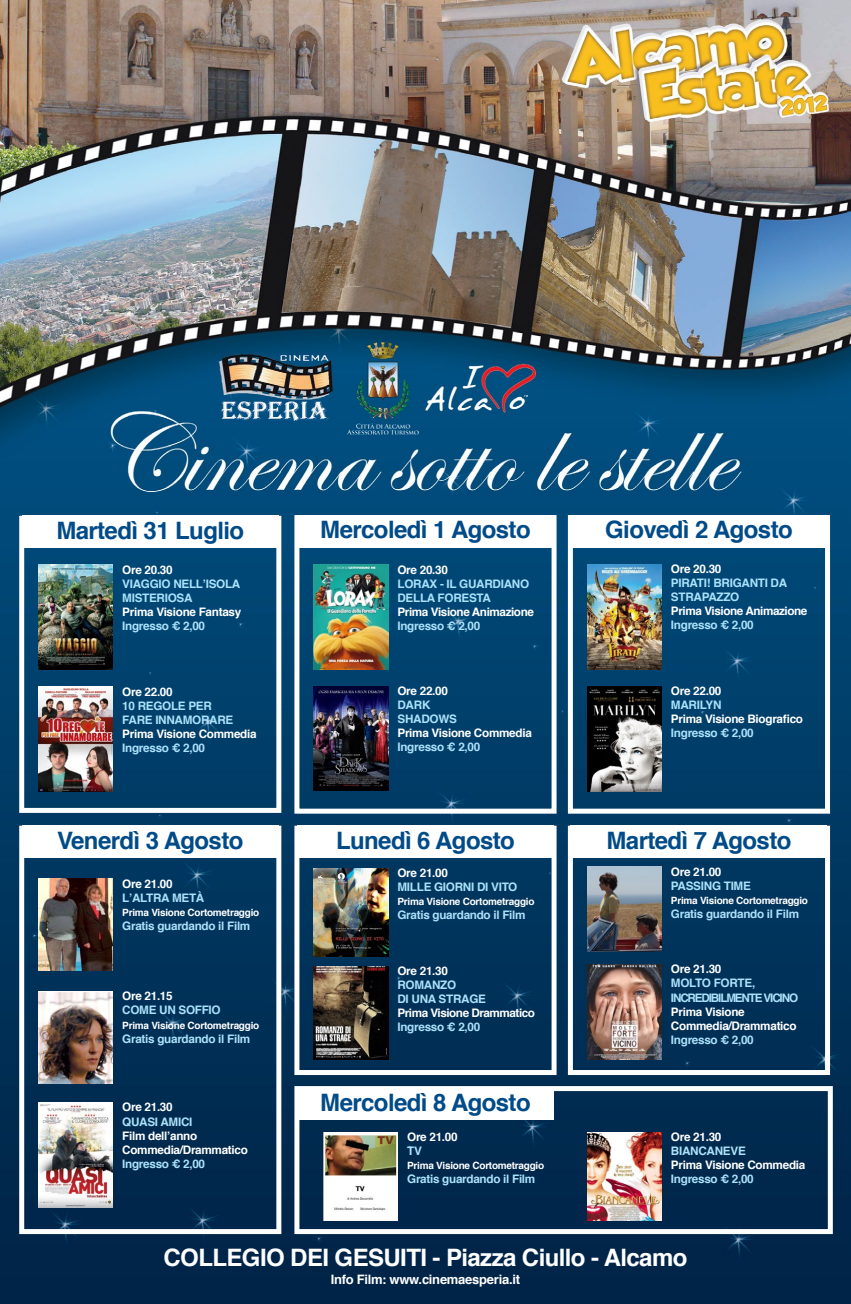
<style>
.page{position:relative;width:851px;height:1304px;background:#fff}
.page>*{position:absolute;margin:0;border:0;box-sizing:border-box;transform-origin:0 0}
.t1{font:700 24px "Helvetica";letter-spacing:-.025em;color:#004b88}
.t2{font:700 24px "Helvetica";letter-spacing:-.025em;color:#fff}
.t3{font:700 13px "Helvetica";letter-spacing:-.02em;color:#fff}
.t4{font:700 11.7px/14.1px "Helvetica";letter-spacing:-.025em;color:#abe1fa}
.t5{font:700 11.7px/14.1px "Helvetica";letter-spacing:-.025em;color:#fff}
.t6{font:700 11.7px/14.1px "Helvetica";letter-spacing:-.1em;color:#abe1fa}
.t7{font:700 10px "Helvetica";letter-spacing:-.025em;color:#fff}
</style>
<div class="page">
<img style="left:0;top:0;width:850px;height:1304px">
<img style="left:39px;top:565px;width:74px;height:105px">
<img style="left:314px;top:565px;width:74px;height:105px">
<img style="left:587px;top:564px;width:74px;height:105px">
<img style="left:39px;top:686px;width:74px;height:105px">
<img style="left:314px;top:686px;width:74px;height:105px">
<img style="left:587px;top:686px;width:74px;height:105px">
<img style="left:39px;top:992px;width:74px;height:91px">
<img style="left:587px;top:867px;width:74px;height:84px">
<img style="left:323px;top:1132px;width:75px;height:88px">
<img style="left:314px;top:868px;width:74px;height:88px">
<img style="left:39px;top:1103px;width:74px;height:104px">
<img style="left:39px;top:879px;width:74px;height:91px">
<img style="left:314px;top:966px;width:74px;height:93px">
<img style="left:587px;top:965px;width:74px;height:94px">
<img style="left:587px;top:1132px;width:74px;height:88px">
<div style="left:19px;top:516px;width:262px;height:297px;border:5px solid #fff"></div>
<div style="left:568px;top:515px;width:261px;height:299px;border:5px solid #fff"></div>
<div style="left:294px;top:826px;width:262px;height:249px;border:5px solid #fff"></div>
<div style="left:568px;top:826px;width:261px;height:249px;border:5px solid #fff"></div>
<div style="left:294px;top:1086px;width:538px;height:148px;border:5px solid #fff"></div>
<div style="left:19px;top:826px;width:262px;height:408px;border:5px solid #fff"></div>
<div style="left:294px;top:515px;width:262px;height:299px;border:5px solid #fff"></div>
<div style="left:22px;top:516px;width:256px;height:32px;background:#fff"></div>
<div style="left:570px;top:515px;width:257px;height:32px;background:#fff"></div>
<div style="left:297px;top:826px;width:256px;height:32px;background:#fff"></div>
<div style="left:570px;top:826px;width:257px;height:32px;background:#fff"></div>
<div style="left:297px;top:1088px;width:256px;height:32px;background:#fff"></div>
<div style="left:22px;top:826px;width:256px;height:32px;background:#fff"></div>
<div style="left:297px;top:515px;width:256px;height:32px;background:#fff"></div>
<h1 class="t1" style="left:56px;top:511px;width:189px">Martedì 31 Luglio</h1>
<h1 class="t1" style="left:605px;top:511px;width:189px">Giovedì 2 Agosto</h1>
<h1 class="t1" style="left:320px;top:511px;width:212px">Mercoledì 1 Agosto</h1>
<p class="t5" style="left:122px;top:562px;width:52px">Ore 20.30</p>
<p class="t4" style="left:122px;top:577px;width:120px">VIAGGIO NELL’ISOLA<br>MISTERIOSA</p>
<p class="t5" style="left:122px;top:605px;width:120px">Prima Visione Fantasy</p>
<p class="t4" style="left:122px;top:619px;width:84px">Ingresso € 2,00</p>
<p class="t5" style="left:122px;top:685px;width:52px">Ore 22.00</p>
<p class="t4" style="left:122px;top:699px;width:113px">10 REGOLE PER<br>FARE INNAMORARE</p>
<p class="t5" style="left:122px;top:727px;width:136px">Prima Visione Commedia</p>
<p class="t4" style="left:122px;top:741px;width:84px">Ingresso € 2,00</p>
<h1 class="t1" style="left:57px;top:821px;width:188px">Venerdì 3 Agosto</h1>
<p class="t5" style="left:122px;top:877px;width:52px">Ore 21.00</p>
<p class="t4" style="left:122px;top:891px;width:84px">L’ALTRA METà</p>
<p class="t7" style="left:122px;top:904px;width:138px">Prima Visione Cortometraggio</p>
<p class="t4" style="left:122px;top:919px;width:130px">Gratis guardando il Film</p>
<p class="t5" style="left:122px;top:989px;width:52px">Ore 21.15</p>
<p class="t4" style="left:122px;top:1003px;width:100px">COME UN SOFFIO</p>
<p class="t7" style="left:122px;top:1017px;width:138px">Prima Visione Cortometraggio</p>
<p class="t4" style="left:122px;top:1032px;width:130px">Gratis guardando il Film</p>
<p class="t5" style="left:122px;top:1100px;width:52px">Ore 21.30</p>
<p class="t4" style="left:122px;top:1114px;width:72px">QUASI AMICI</p>
<p class="t5" style="left:122px;top:1129px;width:127px">Film dell’anno<br>Commedia/Drammatico</p>
<p class="t4" style="left:122px;top:1157px;width:84px">Ingresso € 2,00</p>
<p class="t5" style="left:397px;top:562px;width:52px">Ore 20.30</p>
<p class="t4" style="left:397px;top:577px;width:133px">LORAX - IL GUARDIANO<br>DELLA FORESTA</p>
<p class="t5" style="left:397px;top:605px;width:138px">Prima Visione Animazione</p>
<p class="t4" style="left:397px;top:619px;width:84px">Ingresso € 2,00</p>
<p class="t5" style="left:397px;top:684px;width:52px">Ore 22.00</p>
<p class="t4" style="left:397px;top:698px;width:61px">DARK<br>SHADOWS</p>
<p class="t5" style="left:397px;top:726px;width:136px">Prima Visione Commedia</p>
<p class="t4" style="left:397px;top:740px;width:84px">Ingresso € 2,00</p>
<p class="t5" style="left:670px;top:562px;width:52px">Ore 20.30</p>
<p class="t4" style="left:670px;top:576px;width:118px">PIRATI! BRIGANTI DA<br>STRAPAZZO</p>
<p class="t5" style="left:670px;top:604px;width:138px">Prima Visione Animazione</p>
<p class="t4" style="left:670px;top:618px;width:84px">Ingresso € 2,00</p>
<p class="t5" style="left:670px;top:684px;width:52px">Ore 22.00</p>
<p class="t4" style="left:670px;top:698px;width:52px">MARILYN</p>
<p class="t5" style="left:670px;top:712px;width:134px">Prima Visione Biografico</p>
<p class="t4" style="left:670px;top:726px;width:84px">Ingresso € 2,00</p>
<h1 class="t1" style="left:336px;top:821px;width:180px">Lunedì 6 Agosto</h1>
<h1 class="t1" style="left:606px;top:821px;width:186px">Martedì 7 Agosto</h1>
<p class="t5" style="left:397px;top:866px;width:52px">Ore 21.00</p>
<p class="t4" style="left:397px;top:880px;width:121px">MILLE GIORNI DI VITO</p>
<p class="t7" style="left:397px;top:893px;width:138px">Prima Visione Cortometraggio</p>
<p class="t4" style="left:397px;top:908px;width:130px">Gratis guardando il Film</p>
<p class="t5" style="left:397px;top:964px;width:52px">Ore 21.30</p>
<p class="t4" style="left:397px;top:978px;width:90px">ROMANZO<br>DI UNA STRAGE</p>
<p class="t5" style="left:397px;top:1006px;width:139px">Prima Visione Drammatico</p>
<p class="t4" style="left:397px;top:1020px;width:84px">Ingresso € 2,00</p>
<h1 class="t1" style="left:320px;top:1083px;width:212px">Mercoledì 8 Agosto</h1>
<p class="t5" style="left:407px;top:1130px;width:52px">Ore 21.00</p>
<p class="t4" style="left:407px;top:1144px;width:16px">TV</p>
<p class="t7" style="left:407px;top:1158px;width:138px">Prima Visione Cortometraggio</p>
<p class="t4" style="left:407px;top:1172px;width:130px">Gratis guardando il Film</p>
<p class="t5" style="left:670px;top:864px;width:52px">Ore 21.00</p>
<p class="t4" style="left:670px;top:879px;width:81px">PASSING TIME</p>
<p class="t7" style="left:670px;top:892px;width:138px">Prima Visione Cortometraggio</p>
<p class="t4" style="left:670px;top:907px;width:130px">Gratis guardando il Film</p>
<p class="t5" style="left:670px;top:962px;width:52px">Ore 21.30</p>
<p class="t6" style="left:670px;top:976px;width:129px">MOLTO FORTE,<br>INCREDIBILMENTE VICINO</p>
<p class="t5" style="left:670px;top:1005px;width:127px">Prima Visione<br>Commedia/Drammatico</p>
<p class="t4" style="left:670px;top:1033px;width:84px">Ingresso € 2,00</p>
<p class="t5" style="left:670px;top:1130px;width:52px">Ore 21.30</p>
<p class="t4" style="left:670px;top:1144px;width:76px">BIANCANEVE</p>
<p class="t5" style="left:670px;top:1158px;width:136px">Prima Visione Commedia</p>
<p class="t4" style="left:670px;top:1172px;width:84px">Ingresso € 2,00</p>
<h1 class="t2" style="left:163px;top:1238px;width:525px">COLLEGIO DEI GESUITI - Piazza Ciullo - Alcamo</h1>
<p class="t3" style="left:331px;top:1269px;width:190px">Info Film: www.cinemaesperia.it</p>
</div>
